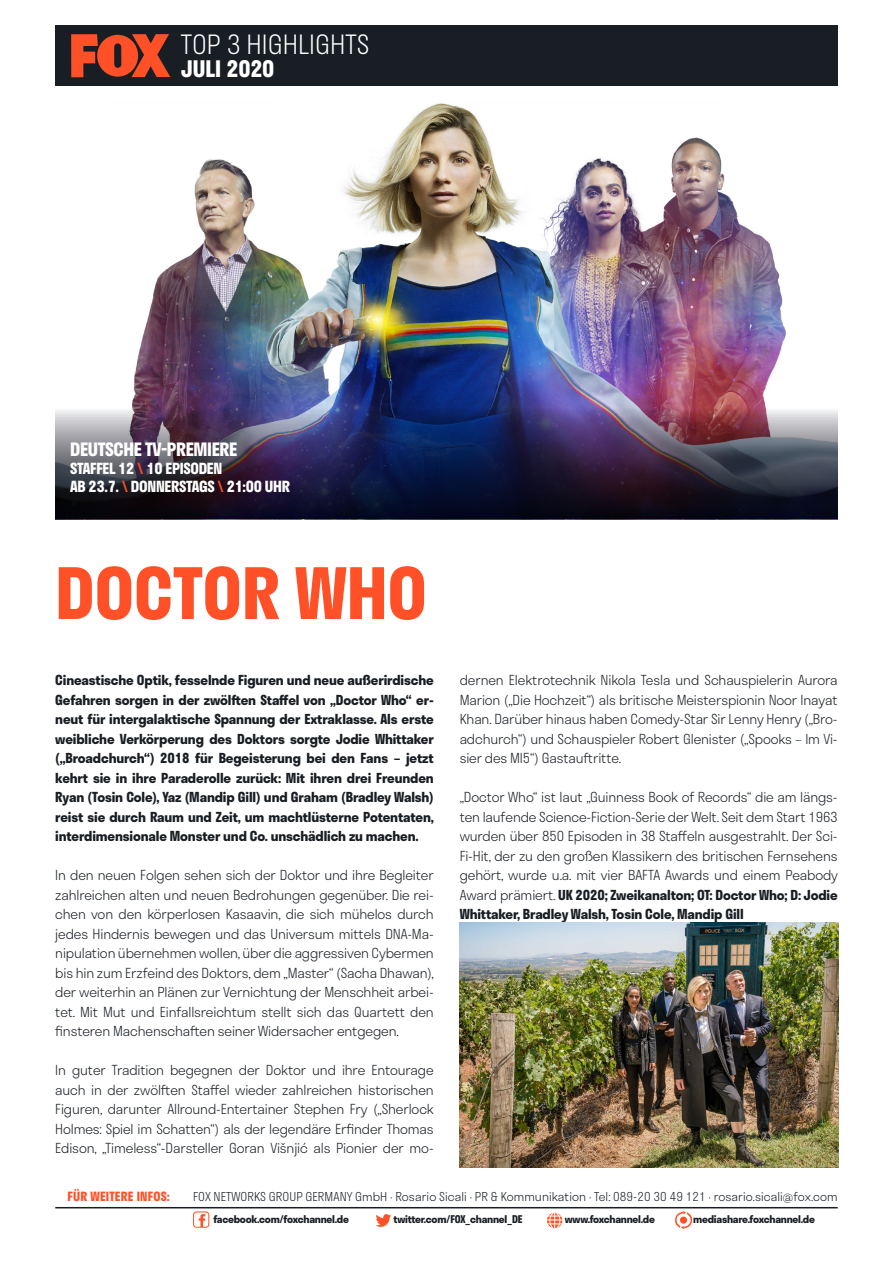
<style>
.page{position:relative;width:893px;height:1263px;background:#fff}
.page>*{position:absolute;margin:0;border:0;box-sizing:border-box;transform-origin:0 0}
.Titel_klein_orange{font:700 69px "Stratos";color:#ff5027}
.Datum{font:300 25.95px "Stratos";color:#fff}
.Datum-2{font:700 22.2px "Stratos";letter-spacing:-.005em;color:#fff}
.Info_Störer{font:700 18px "Stratos";letter-spacing:-.02em;color:#fff}
.Info_Störer-2{font:700 15px "Stratos";letter-spacing:-.02em;color:#fff}
.Einleitung{font:300 13.5px/19.5px "Stratos";letter-spacing:-.01em;color:#191e24;text-align:justify}
.Einleitung-2{font:700 13.5px/19.5px "Stratos";letter-spacing:-.01em;color:#191e24;text-align:justify}
.t1{font:700 12.45px "Stratos";letter-spacing:.015em;color:#ff5027}
.t2{font:300 12px "Stratos";letter-spacing:.005em;color:#191e24}
.t3{font:700 10.5px "Stratos";letter-spacing:-.025em;color:#191e24}
.s1{color:#ff5027}
.s2{font-weight:700}
</style>
<div class="page">
<hr style="left:55px;top:1207px;width:783px;height:1px;background:#191e24">
<div style="left:193px;top:1211px;width:16px;height:17px;border:1px solid #ff5027;border-radius:3px"></div>
<svg style="left:199px;top:1214px;width:6px;height:13px"></svg>
<svg style="left:376px;top:1214px;width:15px;height:13px"></svg>
<svg style="left:675px;top:1211px;width:17px;height:18px"></svg>
<div style="left:680px;top:1216px;width:7px;height:8px;background:#ff5027;border-radius:50%"></div>
<div style="left:546px;top:1212px;width:17px;height:17px;border:1px solid #fff;border-radius:50%"></div>
<svg style="left:547px;top:1212px;width:16px;height:17px"></svg>
<img style="left:55px;top:103px;width:783px;height:416px">
<img style="left:55px;top:407px;width:783px;height:111px">
<img style="left:460px;top:922px;width:378px;height:245px">
<div style="left:55px;top:26px;width:783px;height:60px;background:#191e24"></div>
<svg style="left:71px;top:34px;width:99px;height:43px"></svg>
<p class="Datum" style="left:181px;top:23px;width:190px">TOP 3 HIGHLIGHTS</p>
<p class="Datum-2" style="left:181px;top:51px;width:95px">JULI 2020</p>
<p class="Info_Störer" style="left:70px;top:435px;width:169px">DEUTSCHE TV-PREMIERE</p>
<p class="Info_Störer-2" style="left:70px;top:456px;width:154px">STAFFEL 12 <span class="s1">\</span> 10 EPISODEN</p>
<p class="Info_Störer-2" style="left:70px;top:474px;width:221px">AB 23.7. <span class="s1">\</span> DONNERSTAGS <span class="s1">\</span> 21:00 UHR</p>
<p class="Titel_klein_orange" style="left:55px;top:538px;width:373px">DOCTOR WHO</p>
<p class="Einleitung-2" style="left:55px;top:670px;width:380px">Cineastische Optik, fesselnde Figuren und neue außerirdische Gefahren sorgen in der zwölften Staffel von „Doctor Who“ er&shy;neut für intergalaktische Spannung der Extraklasse. Als erste weibliche Verkörperung des Doktors sorgte Jodie Whittaker („Broadchurch“) 2018 für Begeisterung bei den Fans – jetzt kehrt sie in ihre Paraderolle zurück: Mit ihren drei Freunden Ryan (Tosin Cole), Yaz (Mandip Gill) und Graham (Bradley Walsh) reist sie durch Raum und Zeit, um machtlüsterne Potentaten, interdimensionale Monster und Co. unschädlich zu machen.</p>
<p class="Einleitung" style="left:55px;top:865px;width:380px">In den neuen Folgen sehen sich der Doktor und ihre Begleiter zahlreichen alten und neuen Bedrohungen gegenüber. Die rei&shy;chen von den körperlosen Kasaavin, die sich mühelos durch jedes Hindernis bewegen und das Universum mittels DNA-Ma&shy;nipulation übernehmen wollen, über die aggressiven Cybermen bis hin zum Erzfeind des Doktors, dem „Master“ (Sacha Dhawan), der weiterhin an Plänen zur Vernichtung der Menschheit arbei&shy;tet. Mit Mut und Einfallsreichtum stellt sich das Quartett den finsteren Machenschaften seiner Widersacher entgegen.</p>
<p class="Einleitung" style="left:55px;top:1060px;width:380px">In guter Tradition begegnen der Doktor und ihre Entourage auch in der zwölften Staffel wieder zahlreichen historischen Figuren, darunter Allround-Entertainer Stephen Fry („Sherlock Holmes: Spiel im Schatten“) als der legendäre Erfinder Thomas Edison, „Timeless“-Darsteller Goran Višnjić als Pionier der mo-</p>
<p class="Einleitung" style="left:460px;top:670px;width:379px">dernen Elektrotechnik Nikola Tesla und Schauspielerin Aurora Marion („Die Hochzeit“) als britische Meisterspionin Noor Inayat Khan. Darüber hinaus haben Comedy-Star Sir Lenny Henry („Bro&shy;adchurch“) und Schauspieler Robert Glenister („Spooks – Im Vi&shy;sier des MI5“) Gastauftritte.</p>
<p class="Einleitung" style="left:460px;top:787px;width:380px">„Doctor Who“ ist laut „Guinness Book of Records“ die am längs&shy;ten laufende Science-Fiction-Serie der Welt. Seit dem Start 1963 wurden über 850 Episoden in 38 Staffeln ausgestrahlt. Der Sci-Fi-Hit, der zu den großen Klassikern des britischen Fernsehens gehört, wurde u.a. mit vier BAFTA Awards und einem Peabody Award prämiert. <span class="s2">UK 2020; Zweikanalton; OT: Doctor Who; D: Jodie Whittaker, Bradley Walsh, Tosin Cole, Mandip Gill</span></p>
<p class="t1" style="left:68px;top:1186px;width:104px">FÜR WEITERE INFOS:</p>
<p class="t2" style="left:193px;top:1186px;width:646px">FOX NETWORKS GROUP GERMANY GmbH · Rosario Sicali · PR &amp; Kommunikation · Tel: 089-20 30 49 121 · rosario.sicali@fox.com</p>
<p class="t3" style="left:213px;top:1211px;width:137px">facebook.com/foxchannel.de</p>
<p class="t3" style="left:394px;top:1211px;width:130px">twitter.com/FOX_channel_DE</p>
<p class="t3" style="left:565px;top:1211px;width:92px">www.foxchannel.de</p>
<p class="t3" style="left:693px;top:1211px;width:123px">mediashare.foxchannel.de</p>
</div>
